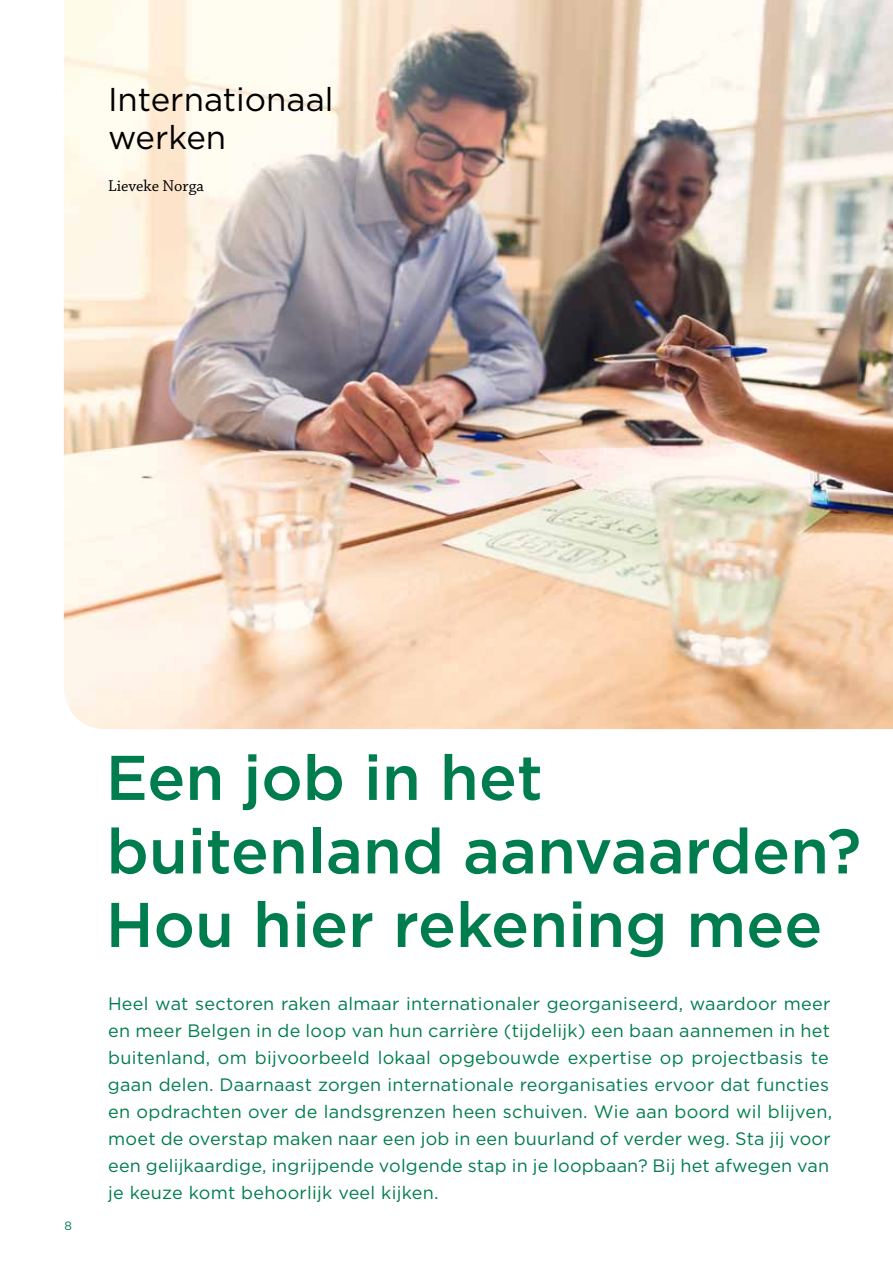
<style>
.page{position:relative;width:893px;height:1263px;background:#fff}
.page>*{position:absolute;margin:0;border:0;box-sizing:border-box;transform-origin:0 0}
.t1{font:500 63px/73.5px "Gotham";color:#007d4e}
.t2{font:33px/37.5px "Gotham";color:#000}
.t3{font:18px/27px "Gotham";letter-spacing:.015em;color:#007d4e}
.t4{font:16.5px "Chaparral Pro";color:#000}
.t5{font:12px "Gotham";color:#007d4e}
</style>
<div class="page">
<img style="left:64px;top:0;width:829px;height:729px">
<h2 class="t2" style="left:108px;top:80px;width:227px">Internationaal werken</h2>
<p class="t4" style="left:108px;top:176px;width:97px">Lieveke Norga</p>
<p class="t5" style="left:64px;top:1218px;width:9px">8</p>
<h1 class="t1" style="left:106px;top:740px;width:757px">Een job in het buitenland aanvaarden?<br>Hou hier rekening mee</h1>
<p class="t3" style="left:108px;top:990px;width:726px">Heel wat sectoren raken almaar internationaler georganiseerd, waardoor meer en meer Belgen in de loop van hun carrière (tijdelijk) een baan aannemen in het buitenland, om bijvoorbeeld lokaal opgebouwde expertise op projectbasis te gaan delen. Daarnaast zorgen internationale reorganisaties ervoor dat functies en opdrachten over de landsgrenzen heen schuiven. Wie aan boord wil blijven, moet de overstap maken naar een job in een buurland of verder weg. Sta jij voor een gelijkaardige, ingrijpende volgende stap in je loopbaan? Bij het afwegen van je keuze komt behoorlijk veel kijken.</p>
</div>
